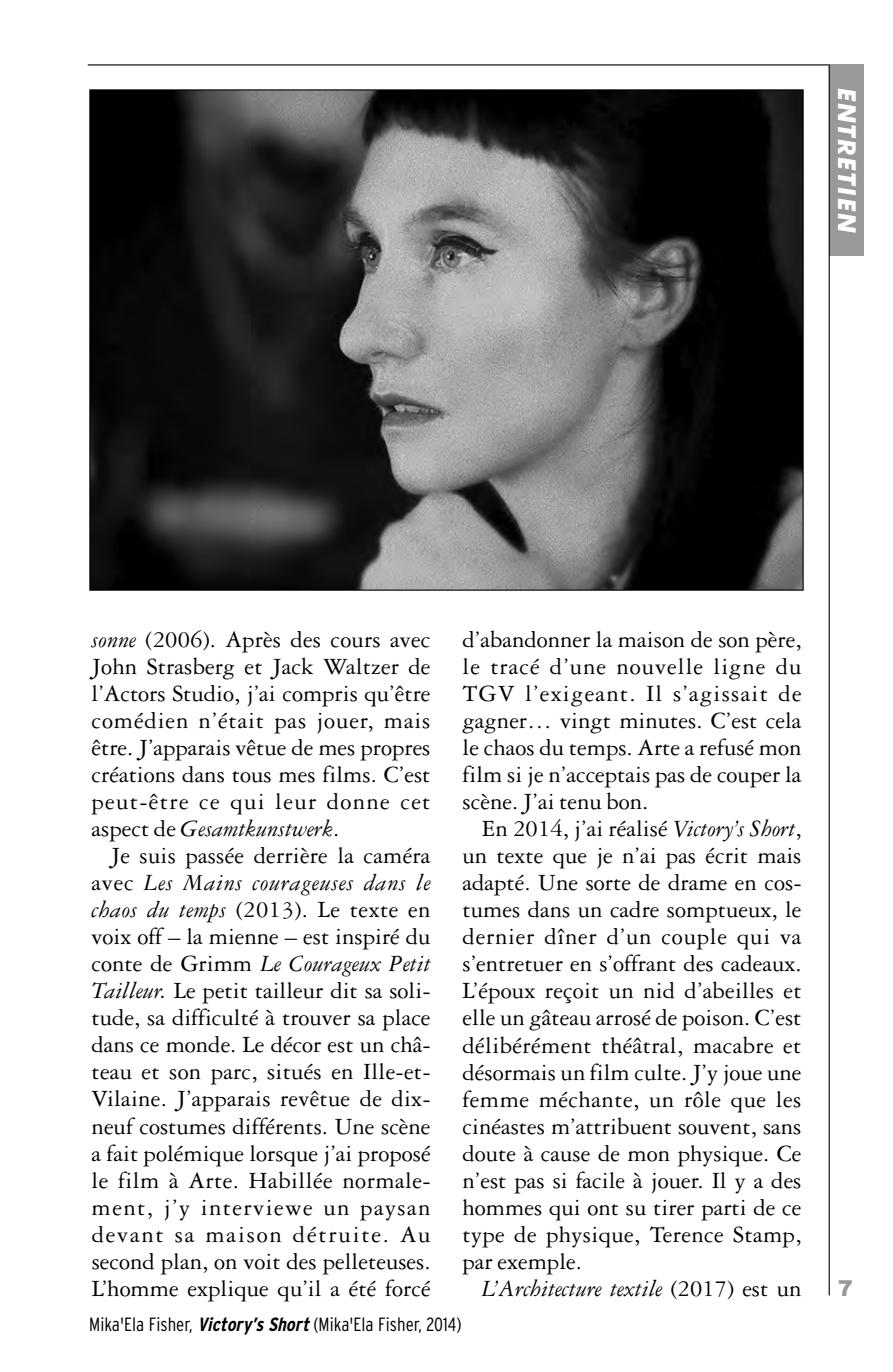
<style>
.page{position:relative;width:893px;height:1372px;background:#fff}
.page>*{position:absolute;margin:0;border:0;box-sizing:border-box;transform-origin:0 0}
.t1{font:24.75px/27px "Garamond Three";color:#000;text-align:justify}
.t2{font:italic 24.75px "Garamond Three";color:#000}
.t3{font:italic 700 24.75px "Futura BT";letter-spacing:.06em;color:#fff}
.t4{font:900 22.5px "Interstate";color:#999}
.t5{font:300 condensed 19.12px "Interstate";color:#000}
.s1{font-style:italic}
.s2{font-style:normal}
.s3{font-weight:700;font-style:italic}
</style>
<div class="page">
<div style="left:829px;top:65px;width:35px;height:191px;background:#999"></div>
<hr style="left:88px;top:64px;width:741px;height:1px;background:#000">
<hr style="left:829px;top:65px;width:1px;height:1230px;background:#000">
<img style="left:91px;top:91px;width:711px;height:497px">
<p class="t3" style="left:862px;top:88px;width:147px;rotate:90deg">ENTRETIEN</p>
<p class="t1" style="left:92px;top:626px;width:341px"><span class="s1">sonne</span> (2006). Après des cours avec John Strasberg et Jack Waltzer de l’Actors Studio, j’ai compris qu’être comédien n’était pas jouer, mais être. J’apparais vêtue de mes propres créations dans tous mes films. C’est peut-être ce qui leur donne cet aspect de <span class="s1">Gesamtkunstwerk</span>.</p>
<p class="t1" style="left:92px;top:842px;width:341px;text-indent:19px">Je suis passée derrière la caméra avec <span class="s1">Les Mains courageuses dans le chaos du temps</span> (2013). Le texte en voix off – la mienne – est inspiré du conte de Grimm <span class="s1">Le Courageux Petit Tailleur.</span> Le petit tailleur dit sa soli&shy;tude, sa difficulté à trouver sa place dans ce monde. Le décor est un châ&shy;teau et son parc, situés en Ille-et-Vilaine. J’apparais revêtue de dix&shy;neuf costumes différents. Une scène a fait polémique lorsque j’ai proposé le film à Arte. Habillée normale&shy;ment, j’y interviewe un paysan devant sa maison détruite. Au second plan, on voit des pelleteuses.<br>L’homme explique qu’il a été forcé</p>
<p class="t1" style="left:463px;top:626px;width:341px">d’abandonner la maison de son père, le tracé d’une nouvelle ligne du TGV l’exigeant. Il s’agissait de gagner… vingt minutes. C’est cela le chaos du temps. Arte a refusé mon film si je n’acceptais pas de couper la scène. J’ai tenu bon.</p>
<p class="t1" style="left:462px;top:815px;width:341px;text-indent:19px">En 2014, j’ai réalisé <span class="s1">Victory’s Short</span>, un texte que je n’ai pas écrit mais adapté. Une sorte de drame en cos&shy;tumes dans un cadre somptueux, le dernier dîner d’un couple qui va s’entretuer en s’offrant des cadeaux.<br>L’époux reçoit un nid d’abeilles et elle un gâteau arrosé de poison. C’est délibérément théâtral, macabre et désormais un film culte. J’y joue une femme méchante, un rôle que les cinéastes m’attribuent souvent, sans doute à cause de mon physique. Ce n’est pas si facile à jouer. Il y a des hommes qui ont su tirer parti de ce type de physique, Terence Stamp, par exemple.</p>
<p class="t2" style="left:482px;top:1274px;width:321px">L’Architecture textile <span class="s2">(2017) est un</span></p>
<p class="t5" style="left:89px;top:1313px;width:374px">Mika'Ela Fisher, <span class="s3">Victory’s Short</span> (Mika'Ela Fisher, 2014)</p>
<p class="t4" style="left:838px;top:1275px;width:17px">7</p>
</div>
